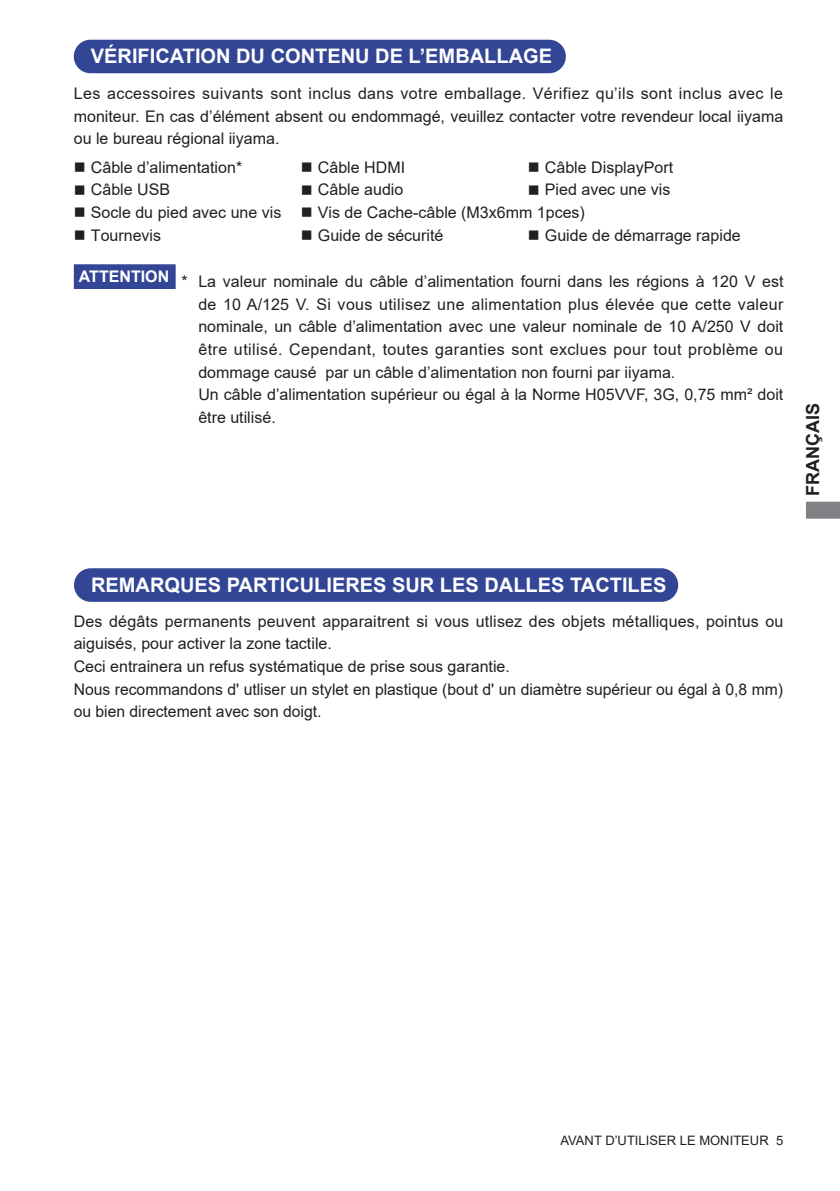
<style>
.page{position:relative;width:840px;height:1191px;background:#fff}
.page>*{position:absolute;margin:0;border:0;box-sizing:border-box;transform-origin:0 0}
.t1{font:700 20px "Arial";color:#fff}
.t2{font:700 18px "Arial";color:#231f20}
.t3{font:16px/22.6px "Arial";color:#231f20}
.t4{font:13px "Arial";color:#231f20}
</style>
<div class="page">
<svg style="left:806px;top:502px;width:33px;height:16px"></svg>
<div style="left:75px;top:569px;width:601px;height:32px;background:#334595;border-radius:16px"></div>
<div style="left:74px;top:568px;width:603px;height:34px;border:2px solid #334595;border-radius:16px"></div>
<div style="left:75px;top:41px;width:489px;height:31px;background:#334595;border-radius:16px"></div>
<div style="left:74px;top:40px;width:491px;height:33px;border:2px solid #334595;border-radius:16px"></div>
<div style="left:74px;top:264px;width:101px;height:25px;background:#334595;border:2px solid #334595"></div>
<p class="t1" style="left:91px;top:42px;width:462px">VÉRIFICATION DU CONTENU DE L’EMBALLAGE</p>
<p class="t3" style="left:74px;top:82px;width:710px;text-align:justify">Les accessoires suivants sont inclus dans votre emballage. Vérifiez qu’ils sont inclus avec le moniteur. En cas d’élément absent ou endommagé, veuillez contacter votre revendeur local iiyama ou le bureau régional iiyama.</p>
<p class="t3" style="left:74px;top:155px;width:170px">■ Câble d’alimentation*</p>
<p class="t3" style="left:301px;top:155px;width:106px">■ Câble HDMI</p>
<p class="t3" style="left:527px;top:155px;width:147px">■ Câble DisplayPort</p>
<p class="t3" style="left:74px;top:178px;width:98px">■ Câble USB</p>
<p class="t3" style="left:301px;top:178px;width:104px">■ Câble audio</p>
<p class="t3" style="left:527px;top:178px;width:144px">■ Pied avec une vis</p>
<p class="t3" style="left:74px;top:201px;width:512px">■ Socle du pied avec une vis ■ Vis de Cache-câble (M3x6mm 1pces)</p>
<p class="t3" style="left:74px;top:223px;width:89px">■ Tournevis</p>
<p class="t3" style="left:301px;top:223px;width:144px">■ Guide de sécurité</p>
<p class="t3" style="left:527px;top:223px;width:214px">■ Guide de démarrage rapide</p>
<p class="t3" style="left:198px;top:270px;width:586px;text-indent:-119px"><sup>ATTENTION</sup> * La valeur nominale du câble d’alimentation fourni dans les régions à 120 V est de 10 A/125 V. Si vous utilisez une alimentation plus élevée que cette valeur nominale, un câble d’alimentation avec une valeur nominale de 10 A/250 V doit être utilisé. Cependant, toutes garanties sont exclues pour tout problème ou dommage causé par un câble d’alimentation non fourni par iiyama.<br>Un câble d’alimentation supérieur ou égal à la Norme H05VVF, 3G, 0,75 mm² doit être utilisé.</p>
<p class="t2" style="left:799px;top:496px;width:94px;rotate:-90deg">FRANÇAIS</p>
<p class="t1" style="left:91px;top:570px;width:576px">REMARQUES PARTICULIERES SUR LES DALLES TACTILES</p>
<p class="t3" style="left:74px;top:609px;width:710px">Des dégâts permanents peuvent apparaitrent si vous utlisez des objets métalliques, pointus ou aiguisés, pour activer la zone tactile.<br>Ceci entrainera un refus systématique de prise sous garantie.<br>Nous recommandons d' utliser un stylet en plastique (bout d' un diamètre supérieur ou égal à 0,8 mm) ou bien directement avec son doigt.</p>
<p class="t4" style="left:560px;top:1131px;width:224px">AVANT D’UTILISER LE MONITEUR 5</p>
</div>
